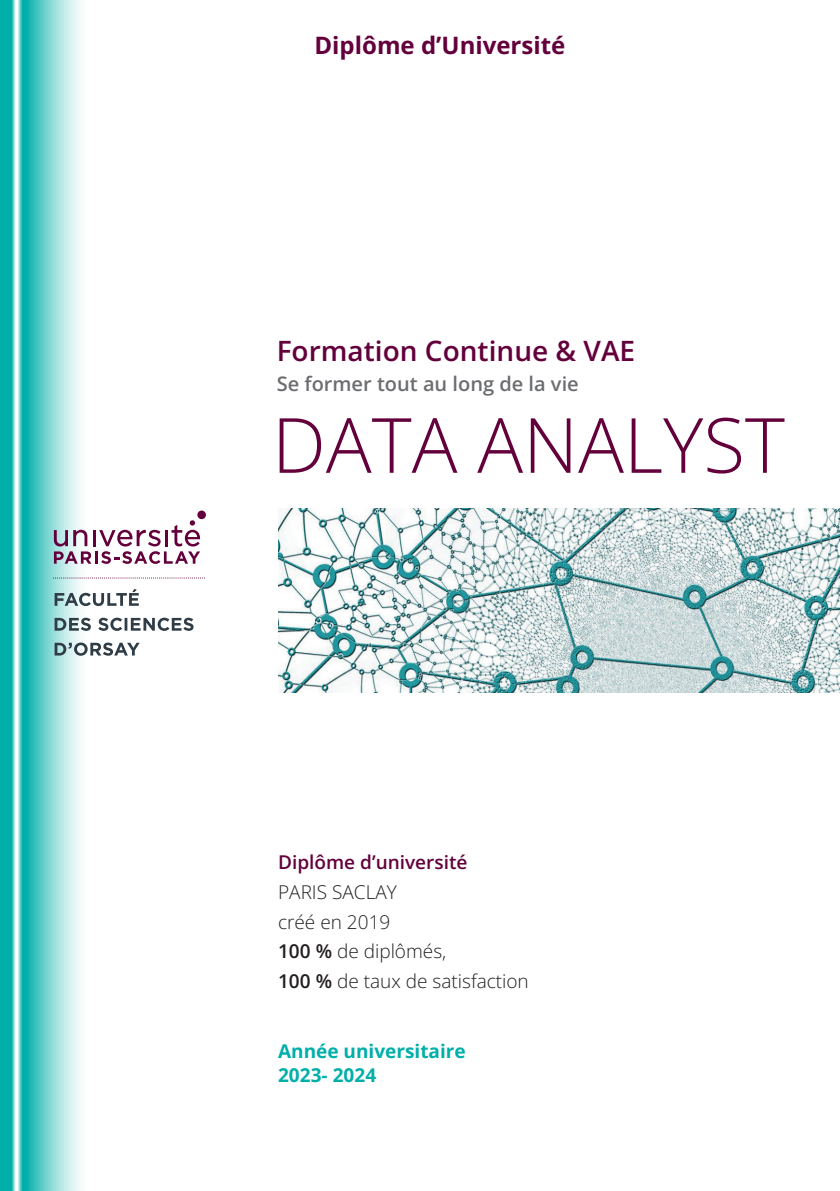
<style>
.page{position:relative;width:840px;height:1191px;background:#fff}
.page>*{position:absolute;margin:0;border:0;box-sizing:border-box;transform-origin:0 0}
.t1{font:300 76.2px "Open Sans";color:#63003c}
.t2{font:600 28px "Open Sans";color:#63003c}
.t3{font:700 24px "Open Sans";color:#63003c}
.t4{font:600 20px "Open Sans";color:#6c6d70}
.t5{font:300 19px/29.6px "Open Sans";color:#231f20}
.t6{font:700 19px/24px "Open Sans";color:#00afa9}
.t7{font:600 19px "Open Sans";color:#63003c}
.s1{font-weight:600}
</style>
<div class="page">
<svg style="left:0;top:0;width:89px;height:1191px;background:#7cd5d2"></svg>
<div style="left:197px;top:510px;width:9px;height:9px;background:#63003c;border-radius:50%"></div>
<svg style="left:54px;top:520px;width:146px;height:44px"></svg>
<svg style="left:53px;top:577px;width:152px;height:1px"></svg>
<svg style="left:55px;top:642px;width:85px;height:14px"></svg>
<svg style="left:55px;top:617px;width:138px;height:14px"></svg>
<svg style="left:55px;top:589px;width:84px;height:17px"></svg>
<img style="left:278px;top:508px;width:561px;height:184px">
<p class="t3" style="left:314px;top:29px;width:252px">Diplôme d’Université</p>
<h2 class="t2" style="left:276px;top:332px;width:360px">Formation Continue &amp; VAE</h2>
<p class="t4" style="left:276px;top:370px;width:303px">Se former tout au long de la vie</p>
<h1 class="t1" style="left:272px;top:393px;width:514px">DATA ANALYST</h1>
<p class="t7" style="left:278px;top:849px;width:191px">Diplôme d’université</p>
<p class="t5" style="left:278px;top:876px;width:252px">PARIS SACLAY<br>créé en 2019<br><span class="s1">100 %</span> de diplômés,<br><span class="s1">100 %</span> de taux de satisfaction</p>
<p class="t6" style="left:278px;top:1038px;width:189px">Année universitaire<br>2023- 2024</p>
</div>
